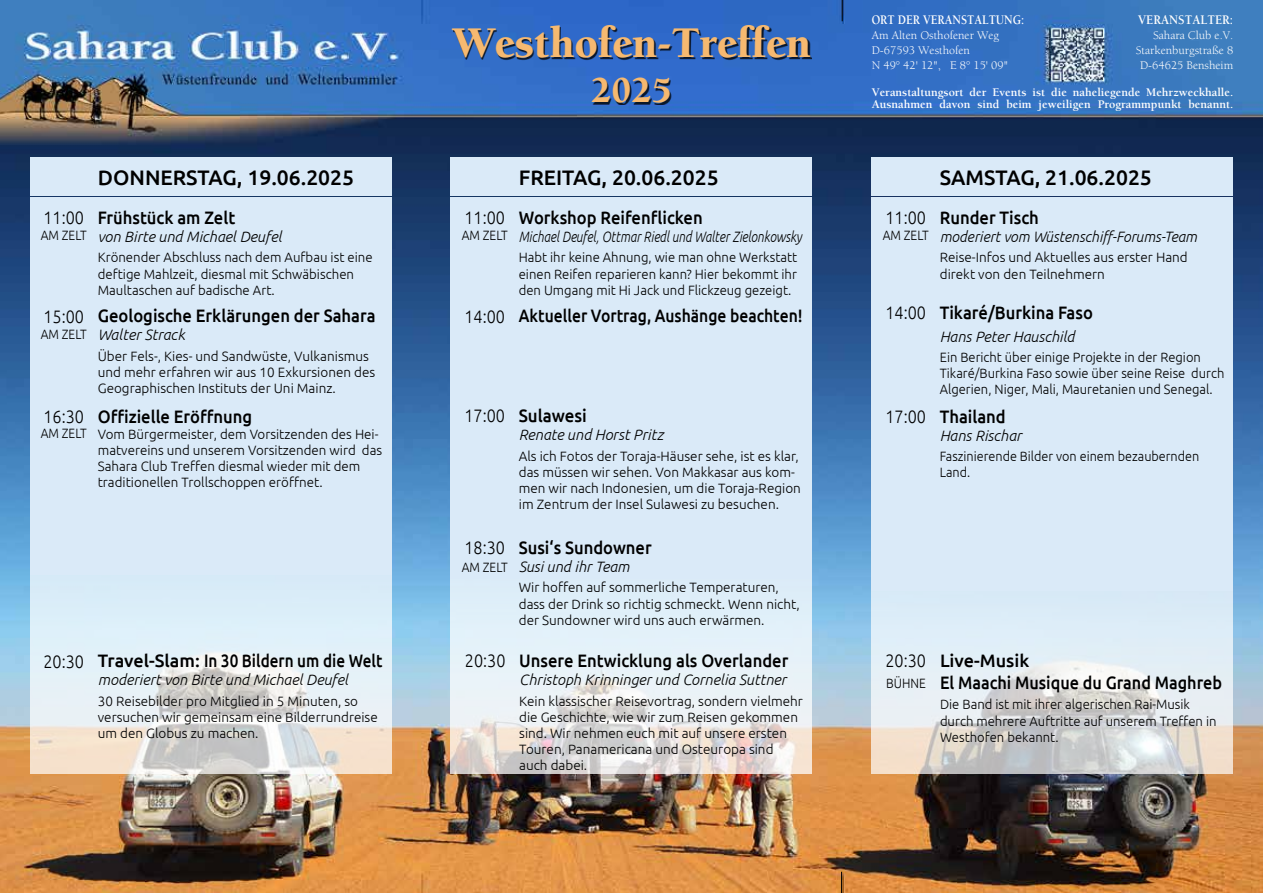
<style>
.page{position:relative;width:1263px;height:893px;background:#fff}
.page>*{position:absolute;margin:0;border:0;box-sizing:border-box;transform-origin:0 0}
.t1{font:900 45px "ATC Laurel";color:#f6b970}
.t2{font:900 37.5px "ATC Laurel";color:#f6b970}
.t3{font:500 21px "Ubuntu";color:#000}
.t4{font:500 18px "Ubuntu";color:#000;scale:.92 1}
.t5{font:500 18px/21.6px "Ubuntu";color:#000}
.t6{font:300 18px "Ubuntu";color:#000;scale:.9 1}
.t7{font:500 18px "Ubuntu";color:#000;scale:.87 1}
.t8{font:500 18px "Ubuntu";color:#000;scale:.94 1}
.t9{font:italic 300 15px "Ubuntu";color:#000}
.t10{font:italic 300 15px "Ubuntu";color:#000;scale:.81 1}
.t11{font:italic 300 15px "Ubuntu";color:#000;scale:.96 1}
.t12{font:300 13.5px/16.2px "Ubuntu";color:#000}
.t13{font:300 13.5px/16.2px "Ubuntu";color:#000;scale:.96 1}
.t14{font:300 13.5px/16.2px "Ubuntu";color:#000;scale:.94 1}
.t15{font:300 13.5px "Ubuntu";color:#000;scale:.9 1}
.t16{font:700 13.5px "ATC Laurel";color:#fff;scale:.85 1}
.t17{font:700 13.5px "ATC Laurel";color:#fff;scale:.9 1}
.t18{font:700 12px/12px "ATC Laurel";color:#fff}
.t19{font:12px/15px "ATC Laurel";color:#fff}
.s1{font-weight:300}
</style>
<div class="page">
<img style="left:0;top:0;width:1263px;height:893px">
<div style="left:453px;top:27px;width:359px;height:77px;background:#000;opacity:.79"></div>
<svg style="left:451px;top:579px;width:361px;height:195px;fill:#e4f0f8"></svg>
<svg style="left:30px;top:575px;width:361px;height:199px;fill:#e0eef7"></svg>
<svg style="left:872px;top:591px;width:361px;height:183px;fill:#dfecf5"></svg>
<div style="left:451px;top:157px;width:361px;height:39px;background:#daeaf8"></div>
<div style="left:30px;top:198px;width:361px;height:377px;background:#daeaf8"></div>
<div style="left:451px;top:198px;width:361px;height:381px;background:#daeaf8"></div>
<div style="left:872px;top:198px;width:361px;height:393px;background:#daeaf8"></div>
<svg style="left:842px;top:0;width:1px;height:21px"></svg>
<svg style="left:841px;top:872px;width:1px;height:21px"></svg>
<div style="left:30px;top:157px;width:361px;height:39px;background:#daeaf8"></div>
<div style="left:872px;top:157px;width:361px;height:39px;background:#daeaf8"></div>
<h1 class="t1" style="left:452px;top:19px;width:360px">Westhofen-Treffen</h1>
<h2 class="t2" style="left:591px;top:71px;width:82px">2025</h2>
<p class="t16" style="left:872px;top:12px;width:181px">ORT DER VERANSTALTUNG:</p>
<p class="t19" style="left:872px;top:28px;width:138px">Am Alten Osthofener Weg<br>D-67593 Westhofen<br>N 49° 42' 12", E 8° 15' 09"</p>
<p class="t17" style="left:1138px;top:12px;width:107px">VERANSTALTER:</p>
<p class="t19" style="left:1136px;top:28px;width:99px;text-align:right">Sahara Club e.V.<br>Starkenburgstraße 8<br>D-64625 Bensheim</p>
<p class="t18" style="left:872px;top:87px;width:363px">Veranstaltungsort der Events ist die naheliegende Mehrzweckhalle.<br>Ausnahmen davon sind beim jeweiligen Programmpunkt benannt.</p>
<h3 class="t3" style="left:98px;top:164px;width:258px">DONNERSTAG, 19.06.2025</h3>
<h3 class="t3" style="left:519px;top:164px;width:201px">FREITAG, 20.06.2025</h3>
<h3 class="t3" style="left:940px;top:164px;width:214px">SAMSTAG, 21.06.2025</h3>
<h3 class="t6" style="left:44px;top:207px;width:47px">11:00</h3>
<p class="t15" style="left:41px;top:227px;width:53px">AM ZELT</p>
<h3 class="t4" style="left:98px;top:206px;width:151px">Frühstück am Zelt</h3>
<p class="t9" style="left:98px;top:228px;width:185px">von Birte und Michael Deufel</p>
<p class="t12" style="left:98px;top:249px;width:276px">Krönender Abschluss nach dem Aufbau ist eine deftige Mahlzeit, diesmal mit Schwäbischen<br>Maultaschen auf badische Art.</p>
<h3 class="t6" style="left:464px;top:207px;width:47px">11:00</h3>
<p class="t15" style="left:462px;top:227px;width:53px">AM ZELT</p>
<h3 class="t4" style="left:519px;top:206px;width:201px">Workshop Reifenflicken</h3>
<p class="t10" style="left:519px;top:228px;width:351px">Michael Deufel, Ottmar Riedl und Walter Zielonkowsky</p>
<p class="t12" style="left:519px;top:249px;width:280px;text-align:justify">Habt ihr keine Ahnung, wie man ohne Werkstatt einen Reifen reparieren kann? Hier bekommt ihr den Umgang mit Hi Jack und Flickzeug gezeigt.</p>
<h3 class="t6" style="left:885px;top:207px;width:47px">11:00</h3>
<p class="t15" style="left:883px;top:227px;width:53px">AM ZELT</p>
<h3 class="t4" style="left:940px;top:206px;width:109px">Runder Tisch</h3>
<p class="t11" style="left:940px;top:228px;width:269px">moderiert vom Wüstenschiff-Forums-Team</p>
<p class="t12" style="left:940px;top:249px;width:249px">Reise-Infos und Aktuelles aus erster Hand direkt von den Teilnehmern</p>
<h3 class="t6" style="left:44px;top:305px;width:47px">15:00</h3>
<p class="t15" style="left:41px;top:326px;width:53px">AM ZELT</p>
<h3 class="t4" style="left:98px;top:304px;width:303px">Geologische Erklärungen der Sahara</h3>
<p class="t9" style="left:98px;top:326px;width:89px">Walter Strack</p>
<p class="t12" style="left:98px;top:347px;width:279px">Über Fels-, Kies- und Sandwüste, Vulkanismus und mehr erfahren wir aus 10 Exkursionen des<br>Geographischen Instituts der Uni Mainz.</p>
<h3 class="t7" style="left:464px;top:304px;width:390px"><span class="s1">14:00</span> Aktueller Vortrag, Aushänge beachten!</h3>
<h3 class="t4" style="left:885px;top:301px;width:227px"><span class="s1">14:00</span> Tikaré/Burkina Faso</h3>
<p class="t9" style="left:940px;top:327px;width:136px">Hans Peter Hauschild</p>
<p class="t13" style="left:940px;top:349px;width:298px">Ein Bericht über einige Projekte in der Region<br>Tikaré/Burkina Faso sowie über seine Reise durch<br>Algerien, Niger, Mali, Mauretanien und Senegal.</p>
<h3 class="t6" style="left:44px;top:405px;width:47px">16:30</h3>
<p class="t15" style="left:41px;top:425px;width:53px">AM ZELT</p>
<h3 class="t4" style="left:98px;top:405px;width:169px">Offizielle Eröffnung</h3>
<p class="t12" style="left:98px;top:426px;width:286px">Vom Bürgermeister, dem Vorsitzenden des Hei&shy;matvereins und unserem Vorsitzenden wird das Sahara Club Treffen diesmal wieder mit dem traditionellen Trollschoppen eröffnet.</p>
<h3 class="t6" style="left:464px;top:405px;width:47px">17:00</h3>
<h3 class="t8" style="left:519px;top:404px;width:74px">Sulawesi</h3>
<p class="t9" style="left:519px;top:426px;width:146px">Renate und Horst Pritz</p>
<p class="t12" style="left:519px;top:447px;width:284px">Als ich Fotos der Toraja-Häuser sehe, ist es klar, das müssen wir sehen. Von Makkasar aus kom&shy;men wir nach Indonesien, um die Toraja-Region im Zentrum der Insel Sulawesi zu besuchen.</p>
<h3 class="t6" style="left:885px;top:405px;width:47px">17:00</h3>
<h3 class="t4" style="left:940px;top:405px;width:73px">Thailand</h3>
<p class="t9" style="left:940px;top:426px;width:83px">Hans Rischar</p>
<p class="t14" style="left:940px;top:448px;width:278px">Faszinierende Bilder von einem bezaubernden<br>Land.</p>
<h3 class="t6" style="left:44px;top:650px;width:47px">20:30</h3>
<h3 class="t5" style="left:98px;top:649px;width:286px">Travel-Slam: In 30 Bildern um die Welt</h3>
<p class="t9" style="left:98px;top:671px;width:252px">moderiert von Birte und Michael Deufel</p>
<p class="t12" style="left:98px;top:692px;width:281px">30 Reisebilder pro Mitglied in 5 Minuten, so versuchen wir gemeinsam eine Bilderrundreise um den Globus zu machen.</p>
<h3 class="t6" style="left:464px;top:537px;width:47px">18:30</h3>
<p class="t15" style="left:462px;top:559px;width:53px">AM ZELT</p>
<h3 class="t6" style="left:465px;top:650px;width:47px">20:30</h3>
<h3 class="t4" style="left:519px;top:536px;width:146px">Susi‘s Sundowner</h3>
<p class="t9" style="left:519px;top:558px;width:112px">Susi und ihr Team</p>
<p class="t12" style="left:519px;top:579px;width:282px">Wir hoffen auf sommerliche Temperaturen, dass der Drink so richtig schmeckt. Wenn nicht, der Sundowner wird uns auch erwärmen.</p>
<h3 class="t4" style="left:519px;top:649px;width:294px">Unsere Entwicklung als Overlander</h3>
<p class="t9" style="left:519px;top:671px;width:269px">Christoph Krinninger und Cornelia Suttner</p>
<p class="t12" style="left:519px;top:692px;width:285px">Kein klassischer Reisevortrag, sondern vielmehr die Geschichte, wie wir zum Reisen gekommen sind. Wir nehmen euch mit auf unsere ersten Touren, Panamericana und Osteuropa sind auch dabei.</p>
<h3 class="t6" style="left:885px;top:650px;width:47px">20:30</h3>
<p class="t15" style="left:886px;top:675px;width:46px">BÜHNE</p>
<h3 class="t5" style="left:940px;top:649px;width:284px">Live-Musik<br>El Maachi Musique du Grand Maghreb</h3>
<p class="t12" style="left:940px;top:696px;width:278px">Die Band ist mit ihrer algerischen Rai-Musik durch mehrere Auftritte auf unserem Treffen in<br>Westhofen bekannt.</p>
</div>
